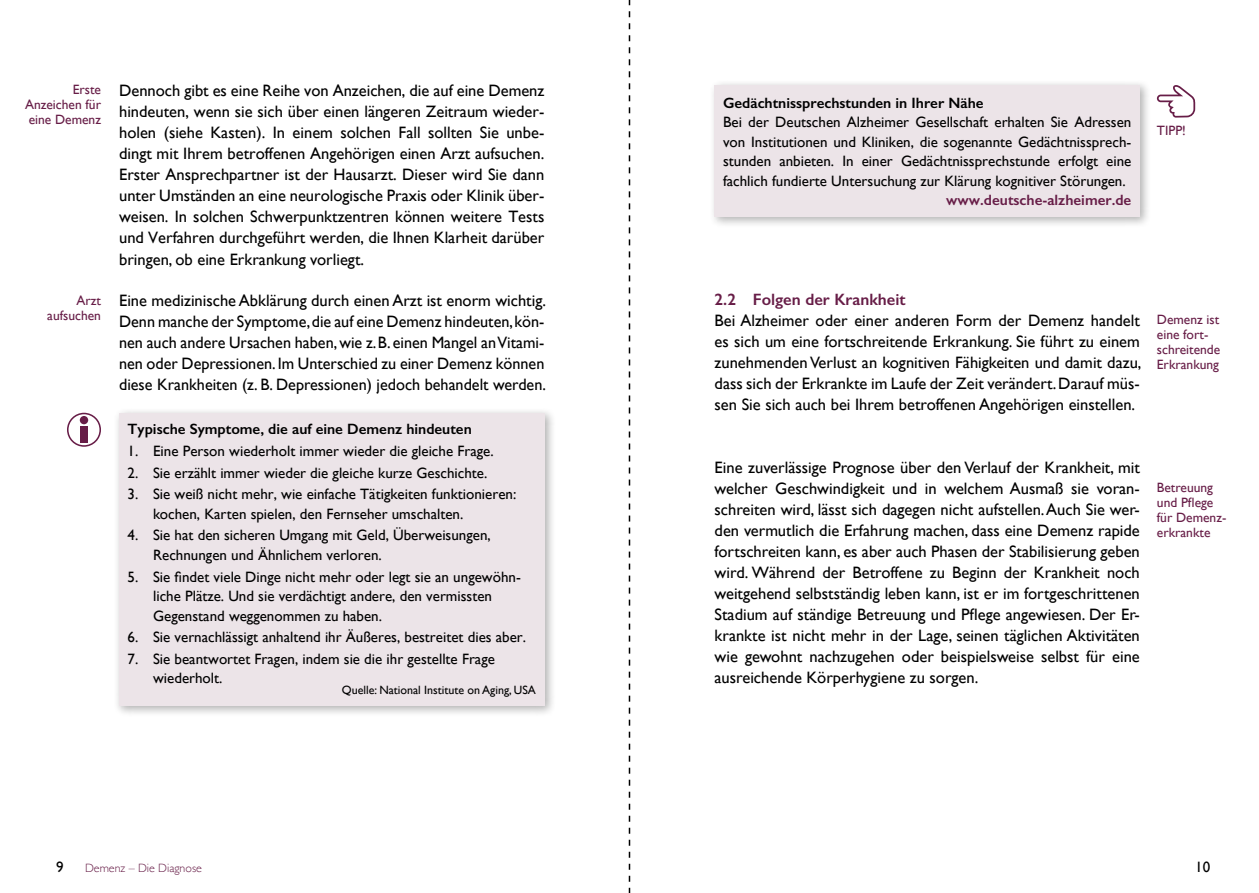
<style>
.page{position:relative;width:1259px;height:893px;background:#fff}
.page>*{position:absolute;margin:0;border:0;box-sizing:border-box;transform-origin:0 0}
.t1{font:16.5px/21px "Gill Sans";color:#000;text-align:justify}
.t2{font:600 16.5px "Gill Sans";color:#671d47}
.t3{font:15px/19.5px "Gill Sans";color:#000}
.t4{font:600 15px "Gill Sans";color:#000}
.t5{font:600 15px "Gill Sans";color:#671d47}
.t6{font:13.5px/15px "Gill Sans";color:#671d47}
.t7{font:13.5px "Gill Sans";color:#671d47}
.t8{font:12px "Gill Sans";color:#000}
.t9{font:300 12px "Gill Sans";color:#671d47}
</style>
<div class="page">
<div style="left:114px;top:408px;width:441px;height:309px;background:#000;opacity:.3"></div>
<div style="left:119px;top:413px;width:425px;height:292px;background:#ece4e8"></div>
<div style="left:710px;top:80px;width:441px;height:149px;background:#000;opacity:.3"></div>
<div style="left:714px;top:85px;width:426px;height:132px;background:#ece4e8"></div>
<svg style="left:67px;top:413px;width:34px;height:34px"></svg>
<div style="left:80px;top:416px;width:8px;height:8px;background:#671d47;border-radius:50%"></div>
<div style="left:80px;top:426px;width:8px;height:16px;background:#671d47"></div>
<svg style="left:1157px;top:85px;width:38px;height:33px"></svg>
<svg style="left:629px;top:0;width:1px;height:893px"></svg>
<p class="t6" style="left:25px;top:82px;width:77px;text-align:justify;text-indent:48px">Erste Anzeichen für eine Demenz</p>
<p class="t6" style="left:47px;top:292px;width:55px;text-align:right">Arzt aufsuchen</p>
<p class="t1" style="left:119px;top:80px;width:427px">Dennoch gibt es eine Reihe von Anzeichen, die auf eine Demenz hindeuten, wenn sie sich über einen längeren Zeitraum wieder&shy;holen (siehe Kasten). In einem solchen Fall sollten Sie unbe&shy;dingt mit Ihrem betroffenen Angehörigen einen Arzt aufsuchen.<br>Erster Ansprechpartner ist der Hausarzt. Dieser wird Sie dann unter Umständen an eine neurologische Praxis oder Klinik über&shy;weisen. In solchen Schwerpunktzentren können weitere Tests und Verfahren durchgeführt werden, die Ihnen Klarheit darüber bringen, ob eine Erkrankung vorliegt.</p>
<p class="t1" style="left:119px;top:290px;width:428px">Eine medizinische Abklärung durch einen Arzt ist enorm wichtig.<br>Denn manche der Symptome, die auf eine Demenz hindeuten, kön&shy;nen auch andere Ursachen haben, wie z.B. einen Mangel an Vitami&shy;nen oder Depressionen. Im Unterschied zu einer Demenz können diese Krankheiten (z. B. Depressionen) jedoch behandelt werden.</p>
<p class="t4" style="left:128px;top:420px;width:346px">Typische Symptome, die auf eine Demenz hindeuten</p>
<p class="t3" style="left:128px;top:441px;width:367px">1. Eine Person wiederholt immer wieder die gleiche Frage.</p>
<p class="t3" style="left:128px;top:463px;width:361px">2. Sie erzählt immer wieder die gleiche kurze Geschichte.</p>
<p class="t3" style="left:153px;top:484px;width:365px;text-indent:-26px">3. Sie weiß nicht mehr, wie einfache Tätigkeiten funktionieren: kochen, Karten spielen, den Fernseher umschalten.</p>
<p class="t3" style="left:153px;top:525px;width:339px;text-indent:-26px">4. Sie hat den sicheren Umgang mit Geld, Überweisungen,<br>Rechnungen und Ähnlichem verloren.</p>
<p class="t3" style="left:153px;top:567px;width:369px;text-indent:-26px">5. Sie findet viele Dinge nicht mehr oder legt sie an ungewöhn&shy;liche Plätze. Und sie verdächtigt andere, den vermissten<br>Gegenstand weggenommen zu haben.</p>
<p class="t3" style="left:128px;top:627px;width:400px">6. Sie vernachlässigt anhaltend ihr Äußeres, bestreitet dies aber.</p>
<p class="t3" style="left:153px;top:649px;width:343px;text-indent:-26px">7. Sie beantwortet Fragen, indem sie die ihr gestellte Frage wiederholt.</p>
<p class="t8" style="left:342px;top:683px;width:195px">Quelle: National Institute on Aging, USA</p>
<p class="t4" style="left:723px;top:93px;width:262px">Gedächtnissprechstunden in Ihrer Nähe</p>
<p class="t3" style="left:723px;top:112px;width:410px;text-align:justify">Bei der Deutschen Alzheimer Gesellschaft erhalten Sie Adressen von Institutionen und Kliniken, die sogenannte Gedächtnissprech&shy;stunden anbieten. In einer Gedächtnissprechstunde erfolgt eine fachlich fundierte Untersuchung zur Klärung kognitiver Störungen.</p>
<p class="t5" style="left:946px;top:191px;width:187px">www.deutsche-alzheimer.de</p>
<p class="t7" style="left:1157px;top:122px;width:30px">TIPP!</p>
<p class="t2" style="left:714px;top:290px;width:192px">2.2 Folgen der Krankheit</p>
<p class="t1" style="left:714px;top:310px;width:428px">Bei Alzheimer oder einer anderen Form der Demenz handelt es sich um eine fortschreitende Erkrankung. Sie führt zu einem zunehmenden Verlust an kognitiven Fähigkeiten und damit dazu, dass sich der Erkrankte im Laufe der Zeit verändert. Darauf müs&shy;sen Sie sich auch bei Ihrem betroffenen Angehörigen einstellen.</p>
<p class="t6" style="left:1157px;top:311px;width:65px">Demenz ist eine fort&shy;schreitende<br>Erkrankung</p>
<p class="t1" style="left:714px;top:457px;width:427px">Eine zuverlässige Prognose über den Verlauf der Krankheit, mit welcher Geschwindigkeit und in welchem Ausmaß sie voran&shy;schreiten wird, lässt sich dagegen nicht aufstellen. Auch Sie wer&shy;den vermutlich die Erfahrung machen, dass eine Demenz rapide fortschreiten kann, es aber auch Phasen der Stabilisierung geben wird. Während der Betroffene zu Beginn der Krankheit noch weitgehend selbstständig leben kann, ist er im fortgeschrittenen Stadium auf ständige Betreuung und Pflege angewiesen. Der Er&shy;krankte ist nicht mehr in der Lage, seinen täglichen Aktivitäten wie gewohnt nachzugehen oder beispielsweise selbst für eine ausreichende Körperhygiene zu sorgen.</p>
<p class="t6" style="left:1157px;top:480px;width:71px">Betreuung und Pflege für Demenz&shy;erkrankte</p>
<p class="t3" style="left:56px;top:857px;width:9px">9</p>
<p class="t9" style="left:85px;top:858px;width:118px">Demenz – Die Diagnose</p>
<p class="t3" style="left:1195px;top:857px;width:16px">10</p>
</div>
